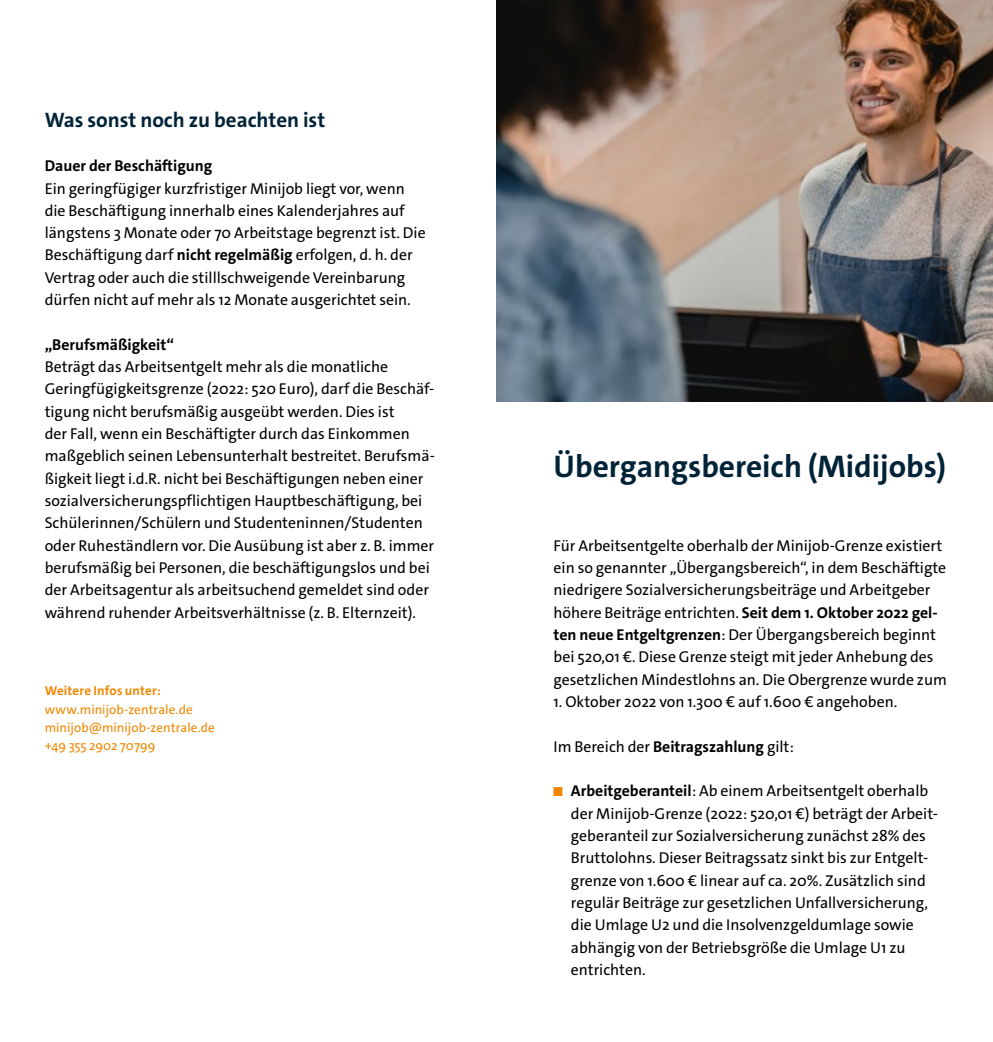
<style>
.page{position:relative;width:993px;height:1042px;background:#fff}
.page>*{position:absolute;margin:0;border:0;box-sizing:border-box;transform-origin:0 0}
.t1{font:700 31.5px "The Sans C4 s";color:#002338}
.t2{font:700 21px "The Sans C4 s";color:#002338}
.t3{font:15.75px/22.4px "The Sans C4 s";color:#000}
.t4{font:700 15.75px "The Sans C4 s";color:#000}
.t5{font:13.12px/18.4px "The Sans C4 s";color:#f18700}
.t6{font:700 13.12px "The Sans C4 s";letter-spacing:.01em;color:#f18700}
.s1{font-weight:700}
.s2{font-size:13.3px;color:#f18700}
</style>
<div class="page">
<img style="left:496px;top:0;width:496px;height:402px">
<h2 class="t2" style="left:45px;top:106px;width:282px">Was sonst noch zu beachten ist</h2>
<p class="t4" style="left:45px;top:156px;width:169px">Dauer der Beschäftigung</p>
<p class="t3" style="left:45px;top:177px;width:382px">Ein geringfügiger kurzfristiger Minijob liegt vor, wenn die Beschäftigung innerhalb eines Kalenderjahres auf längstens 3 Monate oder 70 Arbeitstage begrenzt ist. Die Beschäftigung darf <span class="s1">nicht regelmäßig</span> erfolgen, d. h. der Vertrag oder auch die stilllschweigende Vereinbarung dürfen nicht auf mehr als 12 Monate ausgerichtet sein.</p>
<p class="t4" style="left:45px;top:334px;width:131px">„Berufsmäßigkeit“</p>
<p class="t3" style="left:45px;top:356px;width:391px">Beträgt das Arbeitsentgelt mehr als die monatliche Geringfügigkeitsgrenze (2022: 520 Euro), darf die Beschäf&shy;tigung nicht berufsmäßig ausgeübt werden. Dies ist<br>der Fall, wenn ein Beschäftigter durch das Einkommen maßgeblich seinen Lebensunterhalt bestreitet. Berufsmä&shy;ßigkeit liegt i.d.R. nicht bei Beschäftigungen neben einer sozialversicherungspflichtigen Hauptbeschäftigung, bei Schülerinnen/Schülern und Studenteninnen/Studenten oder Ruheständlern vor. Die Ausübung ist aber z. B. immer berufsmäßig bei Personen, die beschäftigungslos und bei der Arbeitsagentur als arbeitsuchend gemeldet sind oder während ruhender Arbeitsverhältnisse (z. B. Elternzeit).</p>
<p class="t6" style="left:45px;top:682px;width:117px">Weitere Infos unter:</p>
<p class="t5" style="left:45px;top:700px;width:172px">www.minijob-zentrale.de minijob@minijob-zentrale.de +49 355 2902 70799</p>
<h1 class="t1" style="left:553px;top:446px;width:394px">Übergangsbereich (Midijobs)</h1>
<p class="t3" style="left:553px;top:534px;width:394px">Für Arbeitsentgelte oberhalb der Minijob-Grenze existiert ein so genannter „Übergangsbereich“, in dem Beschäftigte niedrigere Sozialversicherungsbeiträge und Arbeitgeber höhere Beiträge entrichten. <span class="s1">Seit dem 1. Oktober 2022 gel&shy;ten neue Entgeltgrenzen</span>: Der Übergangsbereich beginnt bei 520,01 €. Diese Grenze steigt mit jeder Anhebung des gesetzlichen Mindestlohns an. Die Obergrenze wurde zum</p>
<p class="t3" style="left:553px;top:690px;width:345px">1. Oktober 2022 von 1.300 € auf 1.600 € angehoben.</p>
<p class="t3" style="left:553px;top:735px;width:242px">Im Bereich der <span class="s1">Beitragszahlung</span> gilt:</p>
<p class="t3" style="left:570px;top:780px;width:368px;text-indent:-17px"><span class="s2">■</span> <span class="s1">Arbeitgeberanteil</span>: Ab einem Arbeitsentgelt oberhalb der Minijob-Grenze (2022: 520,01 €) beträgt der Arbeit&shy;geberanteil zur Sozialversicherung zunächst 28% des Bruttolohns. Dieser Beitragssatz sinkt bis zur Entgelt&shy;grenze von 1.600 € linear auf ca. 20%. Zusätzlich sind regulär Beiträge zur gesetzlichen Unfallversicherung, die Umlage U2 und die Insolvenzgeldumlage sowie abhängig von der Betriebsgröße die Umlage U1 zu entrichten.</p>
</div>
